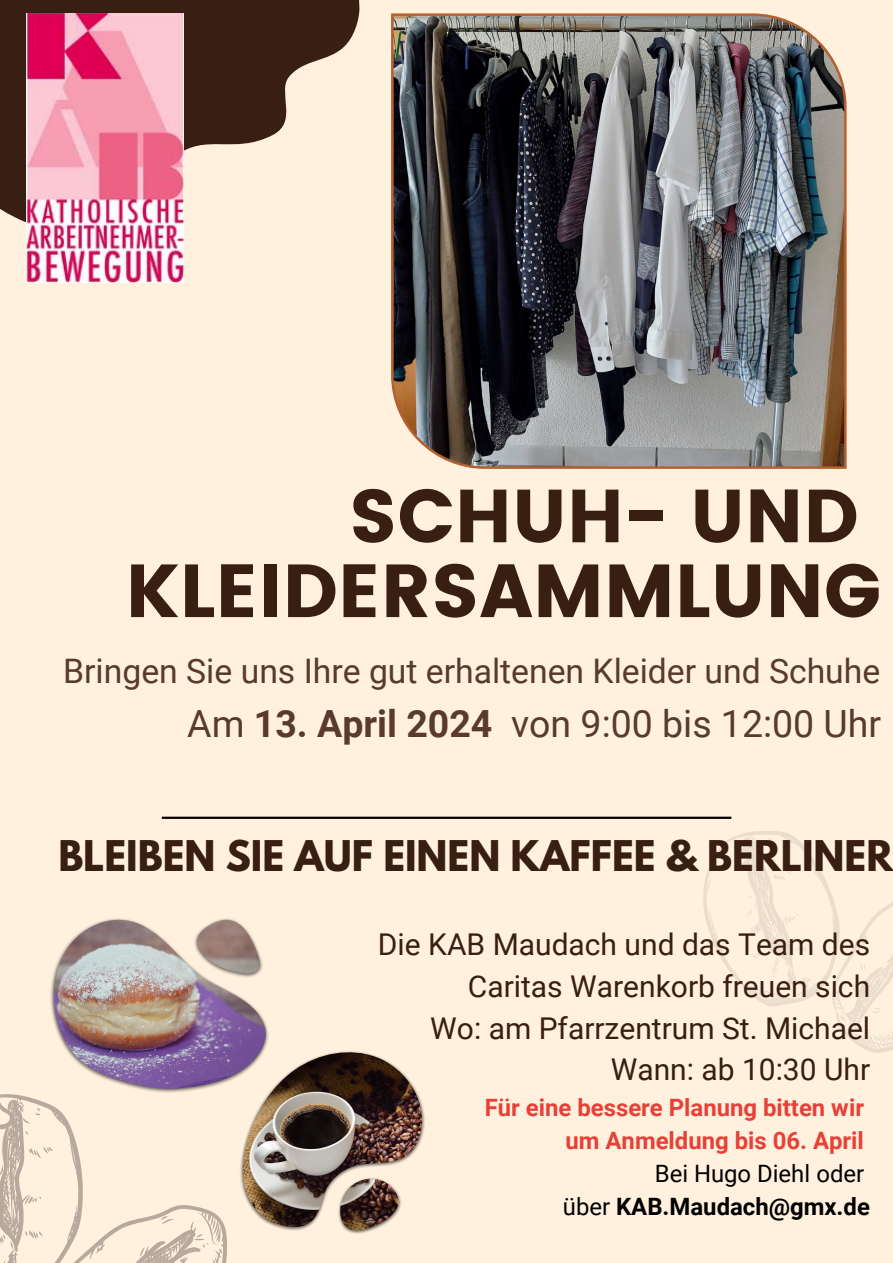
<style>
.page{position:relative;width:893px;height:1263px;background:#fff1de}
.page>*{position:absolute;margin:0;border:0;box-sizing:border-box;transform-origin:0 0}
.t1{font:75px/74.8px "Poppins";color:#391e12}
.t2{font:700 37.5px "League Spartan";color:#391e12}
.t3{font:37.5px "Roboto";color:#593a2d}
.t4{font:33.75px "Roboto";color:#593a2d}
.t5{font:30px/41.6px "Roboto";color:#391e12;text-align:right}
.t6{font:700 23.92px "Roboto";color:#e84037}
.t7{font:700 23.92px "Roboto";color:#000}
.t8{font:23.92px "Roboto";color:#000}
.s1{font-weight:700}
.s2{font-weight:400}
</style>
<div class="page">
<svg style="left:0;top:0;width:360px;height:248px"></svg>
<svg style="left:0;top:1094px;width:227px;height:169px"></svg>
<svg style="left:682px;top:816px;width:211px;height:237px"></svg>
<img style="left:50px;top:918px;width:219px;height:175px">
<img style="left:53px;top:920px;width:213px;height:169px">
<img style="left:239px;top:1050px;width:186px;height:184px">
<img style="left:243px;top:1052px;width:179px;height:178px">
<img style="left:26px;top:13px;width:157px;height:270px">
<img style="left:391px;top:13px;width:455px;height:456px">
<hr style="left:162px;top:817px;width:569px;height:2px;background:#000">
<p class="t1" style="left:125px;top:479px;width:757px;text-indent:223px">SCHUH- UND<br>KLEIDERSAMMLUNG</p>
<p class="t4" style="left:63px;top:651px;width:818px">Bringen Sie uns Ihre gut erhaltenen Kleider und Schuhe</p>
<p class="t3" style="left:187px;top:703px;width:695px">Am <span class="s1">13. April 2024</span> von 9:00 bis 12:00 Uhr</p>
<p class="t2" style="left:58px;top:838px;width:836px">BLEIBEN SIE AUF EINEN KAFFEE &amp; BERLINER</p>
<h3 class="t5" style="left:378px;top:924px;width:494px">Die KAB Maudach und das Team des<br>Caritas Warenkorb freuen sich</h3>
<p class="t5" style="left:430px;top:1007px;width:441px">Wo: am Pfarrzentrum St. Michael</p>
<h2 class="t5" style="left:611px;top:1049px;width:261px">Wann: ab 10:30 Uhr</h2>
<p class="t6" style="left:485px;top:1093px;width:381px">Für eine bessere Planung bitten wir</p>
<p class="t6" style="left:565px;top:1127px;width:300px">um Anmeldung bis 06. April</p>
<p class="t8" style="left:655px;top:1160px;width:211px">Bei Hugo Diehl oder</p>
<p class="t7" style="left:563px;top:1193px;width:309px"><span class="s2">über</span> KAB.Maudach@gmx.de</p>
</div>
